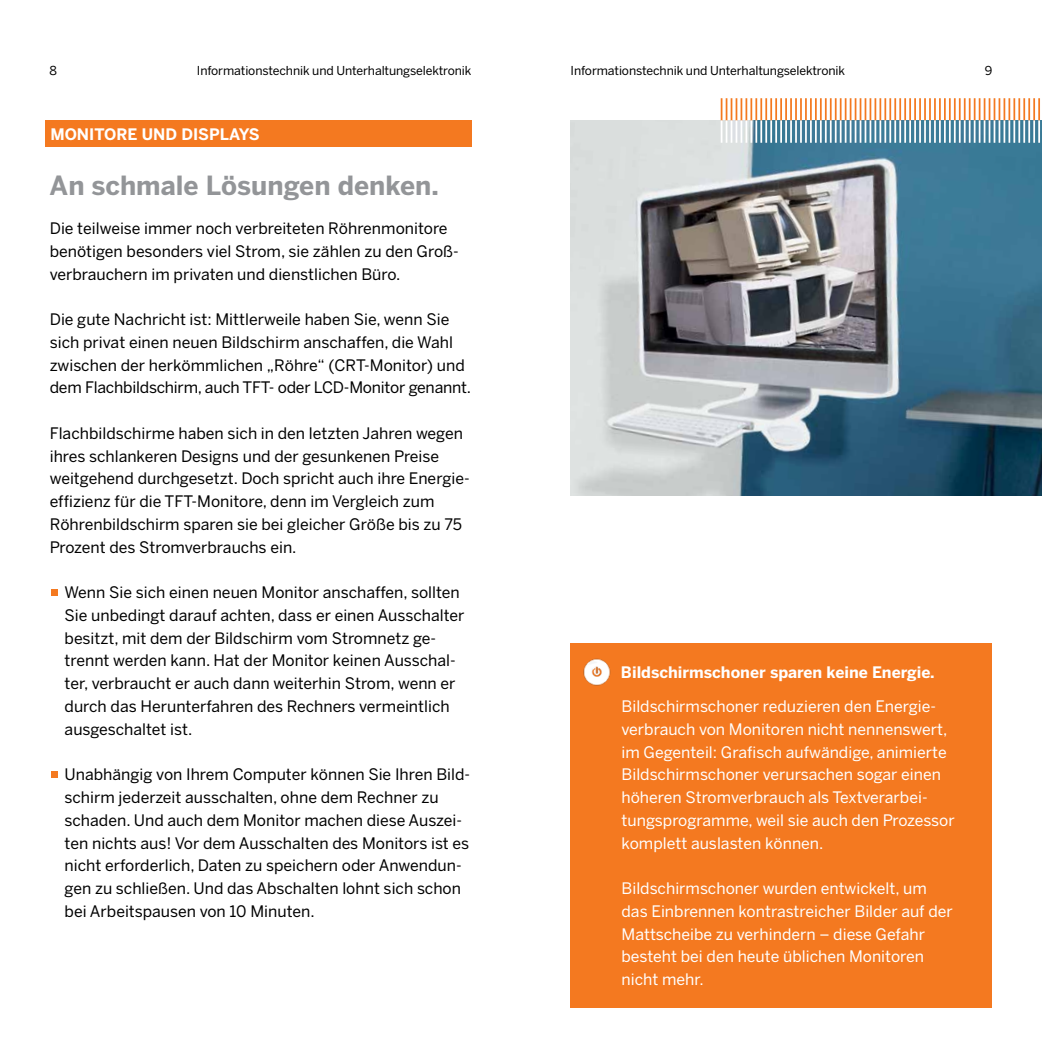
<style>
.page{position:relative;width:1042px;height:1042px;background:#fff}
.page>*{position:absolute;margin:0;border:0;box-sizing:border-box;transform-origin:0 0}
.t1{font:700 26.25px "Benton Sans";color:#939598}
.t2{font:15.75px/22.8px "Benton Sans";color:#000}
.t3{font:15.75px/22.8px "Benton Sans";color:#fff}
.t4{font:700 15.75px "Benton Sans";color:#fff}
.t5{font:12.25px "Benton Sans";letter-spacing:-.01em;color:#000}
</style>
<div class="page">
<img style="left:571px;top:120px;width:471px;height:376px">
<div style="left:570px;top:644px;width:422px;height:364px;background:#f47920"></div>
<hr style="left:725px;top:98px;width:2px;height:23px;background:#f47920">
<hr style="left:730px;top:98px;width:2px;height:23px;background:#f47920">
<hr style="left:735px;top:98px;width:2px;height:23px;background:#f47920">
<hr style="left:740px;top:98px;width:2px;height:23px;background:#f47920">
<hr style="left:745px;top:98px;width:2px;height:23px;background:#f47920">
<hr style="left:750px;top:98px;width:2px;height:23px;background:#f47920">
<hr style="left:755px;top:98px;width:2px;height:23px;background:#f47920">
<hr style="left:760px;top:98px;width:2px;height:23px;background:#f47920">
<hr style="left:765px;top:98px;width:2px;height:23px;background:#f47920">
<hr style="left:770px;top:98px;width:2px;height:23px;background:#f47920">
<hr style="left:775px;top:98px;width:2px;height:23px;background:#f47920">
<hr style="left:780px;top:98px;width:2px;height:23px;background:#f47920">
<hr style="left:785px;top:98px;width:2px;height:23px;background:#f47920">
<hr style="left:790px;top:98px;width:2px;height:23px;background:#f47920">
<hr style="left:795px;top:98px;width:2px;height:23px;background:#f47920">
<hr style="left:800px;top:98px;width:2px;height:23px;background:#f47920">
<hr style="left:805px;top:98px;width:2px;height:23px;background:#f47920">
<hr style="left:810px;top:98px;width:2px;height:23px;background:#f47920">
<hr style="left:815px;top:98px;width:2px;height:23px;background:#f47920">
<hr style="left:854px;top:98px;width:2px;height:23px;background:#f47920">
<hr style="left:859px;top:98px;width:2px;height:23px;background:#f47920">
<hr style="left:864px;top:98px;width:2px;height:23px;background:#f47920">
<hr style="left:869px;top:98px;width:2px;height:23px;background:#f47920">
<hr style="left:874px;top:98px;width:2px;height:23px;background:#f47920">
<hr style="left:879px;top:98px;width:2px;height:23px;background:#f47920">
<hr style="left:884px;top:98px;width:2px;height:23px;background:#f47920">
<hr style="left:889px;top:98px;width:2px;height:23px;background:#f47920">
<hr style="left:894px;top:98px;width:2px;height:23px;background:#f47920">
<hr style="left:899px;top:98px;width:2px;height:23px;background:#f47920">
<hr style="left:904px;top:98px;width:2px;height:23px;background:#f47920">
<hr style="left:909px;top:98px;width:2px;height:23px;background:#f47920">
<hr style="left:914px;top:98px;width:2px;height:23px;background:#f47920">
<hr style="left:919px;top:98px;width:2px;height:23px;background:#f47920">
<hr style="left:924px;top:98px;width:2px;height:23px;background:#f47920">
<hr style="left:929px;top:98px;width:2px;height:23px;background:#f47920">
<hr style="left:934px;top:98px;width:2px;height:23px;background:#f47920">
<hr style="left:939px;top:98px;width:2px;height:23px;background:#f47920">
<hr style="left:944px;top:98px;width:2px;height:23px;background:#f47920">
<hr style="left:978px;top:98px;width:2px;height:23px;background:#f47920">
<hr style="left:983px;top:98px;width:2px;height:23px;background:#f47920">
<hr style="left:988px;top:98px;width:2px;height:23px;background:#f47920">
<hr style="left:993px;top:98px;width:2px;height:23px;background:#f47920">
<hr style="left:998px;top:98px;width:2px;height:23px;background:#f47920">
<hr style="left:1003px;top:98px;width:2px;height:23px;background:#f47920">
<hr style="left:1008px;top:98px;width:2px;height:23px;background:#f47920">
<hr style="left:1013px;top:98px;width:2px;height:23px;background:#f47920">
<hr style="left:1018px;top:98px;width:2px;height:23px;background:#f47920">
<hr style="left:1023px;top:98px;width:2px;height:23px;background:#f47920">
<hr style="left:1028px;top:98px;width:2px;height:23px;background:#f47920">
<hr style="left:1033px;top:98px;width:2px;height:23px;background:#f47920">
<hr style="left:1038px;top:98px;width:2px;height:23px;background:#f47920">
<svg style="left:721px;top:98px;width:1px;height:45px"></svg>
<hr style="left:725px;top:120px;width:2px;height:23px;background:#fff">
<hr style="left:730px;top:120px;width:2px;height:23px;background:#fff">
<hr style="left:735px;top:120px;width:2px;height:23px;background:#fff">
<hr style="left:740px;top:120px;width:2px;height:23px;background:#fff">
<hr style="left:745px;top:120px;width:2px;height:23px;background:#fff">
<hr style="left:750px;top:120px;width:2px;height:23px;background:#fff">
<hr style="left:755px;top:120px;width:2px;height:23px;background:#fff">
<hr style="left:760px;top:120px;width:2px;height:23px;background:#fff">
<hr style="left:765px;top:120px;width:2px;height:23px;background:#fff">
<hr style="left:770px;top:120px;width:2px;height:23px;background:#fff">
<hr style="left:775px;top:120px;width:2px;height:23px;background:#fff">
<hr style="left:780px;top:120px;width:2px;height:23px;background:#fff">
<hr style="left:785px;top:120px;width:2px;height:23px;background:#fff">
<hr style="left:790px;top:120px;width:2px;height:23px;background:#fff">
<hr style="left:795px;top:120px;width:2px;height:23px;background:#fff">
<hr style="left:800px;top:120px;width:2px;height:23px;background:#fff">
<hr style="left:805px;top:120px;width:2px;height:23px;background:#fff">
<hr style="left:810px;top:120px;width:2px;height:23px;background:#fff">
<hr style="left:815px;top:120px;width:2px;height:23px;background:#fff">
<svg style="left:820px;top:98px;width:31px;height:45px"></svg>
<hr style="left:854px;top:120px;width:2px;height:23px;background:#fff">
<hr style="left:859px;top:120px;width:2px;height:23px;background:#fff">
<hr style="left:864px;top:120px;width:2px;height:23px;background:#fff">
<hr style="left:869px;top:120px;width:2px;height:23px;background:#fff">
<hr style="left:874px;top:120px;width:2px;height:23px;background:#fff">
<hr style="left:879px;top:120px;width:2px;height:23px;background:#fff">
<hr style="left:884px;top:120px;width:2px;height:23px;background:#fff">
<hr style="left:889px;top:120px;width:2px;height:23px;background:#fff">
<hr style="left:894px;top:120px;width:2px;height:23px;background:#fff">
<hr style="left:899px;top:120px;width:2px;height:23px;background:#fff">
<hr style="left:904px;top:120px;width:2px;height:23px;background:#fff">
<hr style="left:909px;top:120px;width:2px;height:23px;background:#fff">
<hr style="left:914px;top:120px;width:2px;height:23px;background:#fff">
<hr style="left:919px;top:120px;width:2px;height:23px;background:#fff">
<hr style="left:924px;top:120px;width:2px;height:23px;background:#fff">
<hr style="left:929px;top:120px;width:2px;height:23px;background:#fff">
<hr style="left:934px;top:120px;width:2px;height:23px;background:#fff">
<hr style="left:939px;top:120px;width:2px;height:23px;background:#fff">
<hr style="left:944px;top:120px;width:2px;height:23px;background:#fff">
<svg style="left:949px;top:98px;width:26px;height:45px"></svg>
<hr style="left:978px;top:120px;width:2px;height:23px;background:#fff">
<hr style="left:983px;top:120px;width:2px;height:23px;background:#fff">
<hr style="left:988px;top:120px;width:2px;height:23px;background:#fff">
<hr style="left:993px;top:120px;width:2px;height:23px;background:#fff">
<hr style="left:998px;top:120px;width:2px;height:23px;background:#fff">
<hr style="left:1003px;top:120px;width:2px;height:23px;background:#fff">
<hr style="left:1008px;top:120px;width:2px;height:23px;background:#fff">
<hr style="left:1013px;top:120px;width:2px;height:23px;background:#fff">
<hr style="left:1018px;top:120px;width:2px;height:23px;background:#fff">
<hr style="left:1023px;top:120px;width:2px;height:23px;background:#fff">
<hr style="left:1028px;top:120px;width:2px;height:23px;background:#fff">
<hr style="left:1033px;top:120px;width:2px;height:23px;background:#fff">
<hr style="left:1038px;top:120px;width:2px;height:23px;background:#fff">
<div style="left:45px;top:120px;width:426px;height:26px;background:#f47920"></div>
<svg style="left:52px;top:589px;width:6px;height:6px"></svg>
<svg style="left:52px;top:771px;width:6px;height:6px"></svg>
<img style="left:583px;top:658px;width:28px;height:28px">
<p class="t5" style="left:50px;top:63px;width:9px">8</p>
<p class="t5" style="left:985px;top:63px;width:9px">9</p>
<p class="t5" style="left:197px;top:63px;width:276px">Informationstechnik und Unterhaltungselektronik</p>
<p class="t5" style="left:570px;top:63px;width:276px">Informationstechnik und Unterhaltungselektronik</p>
<p class="t4" style="left:50px;top:124px;width:211px">MONITORE UND DISPLAYS</p>
<h1 class="t1" style="left:50px;top:170px;width:391px">An schmale Lösungen denken.</h1>
<p class="t2" style="left:50px;top:217px;width:408px">Die teilweise immer noch verbreiteten Röhrenmonitore benötigen besonders viel Strom, sie zählen zu den Groß&shy;verbrauchern im privaten und dienstlichen Büro.</p>
<p class="t2" style="left:50px;top:308px;width:423px">Die gute Nachricht ist: Mittlerweile haben Sie, wenn Sie sich privat einen neuen Bildschirm anschaffen, die Wahl zwischen der herkömmlichen „Röhre“ (CRT-Monitor) und dem Flachbildschirm, auch TFT- oder LCD-Monitor genannt.</p>
<p class="t2" style="left:50px;top:422px;width:421px">Flachbildschirme haben sich in den letzten Jahren wegen ihres schlankeren Designs und der gesunkenen Preise weitgehend durchgesetzt. Doch spricht auch ihre Energie&shy;effizienz für die TFT-Monitore, denn im Vergleich zum Röhrenbildschirm sparen sie bei gleicher Größe bis zu 75<br>Prozent des Stromverbrauchs ein.</p>
<p class="t2" style="left:65px;top:581px;width:401px">Wenn Sie sich einen neuen Monitor anschaffen, sollten Sie unbedingt darauf achten, dass er einen Ausschalter besitzt, mit dem der Bildschirm vom Stromnetz ge&shy;trennt werden kann. Hat der Monitor keinen Ausschal&shy;ter, verbraucht er auch dann weiterhin Strom, wenn er durch das Herunterfahren des Rechners vermeintlich ausgeschaltet ist.</p>
<p class="t2" style="left:65px;top:763px;width:406px">Unabhängig von Ihrem Computer können Sie Ihren Bild&shy;schirm jederzeit ausschalten, ohne dem Rechner zu schaden. Und auch dem Monitor machen diese Auszei&shy;ten nichts aus! Vor dem Ausschalten des Monitors ist es nicht erforderlich, Daten zu speichern oder Anwendun&shy;gen zu schließen. Und das Abschalten lohnt sich schon bei Arbeitspausen von 10 Minuten.</p>
<p class="t4" style="left:621px;top:663px;width:315px">Bildschirmschoner sparen keine Energie.</p>
<p class="t3" style="left:621px;top:695px;width:335px">Bildschirmschoner reduzieren den Energie&shy;verbrauch von Monitoren nicht nennenswert, im Gegenteil: Grafisch aufwändige, animierte Bildschirmschoner verursachen sogar einen höheren Stromverbrauch als Textverarbei&shy;tungsprogramme, weil sie auch den Prozessor komplett auslasten können.</p>
<p class="t3" style="left:621px;top:877px;width:333px">Bildschirmschoner wurden entwickelt, um das Einbrennen kontrastreicher Bilder auf der Mattscheibe zu verhindern – diese Gefahr besteht bei den heute üblichen Monitoren nicht mehr.</p>
</div>
